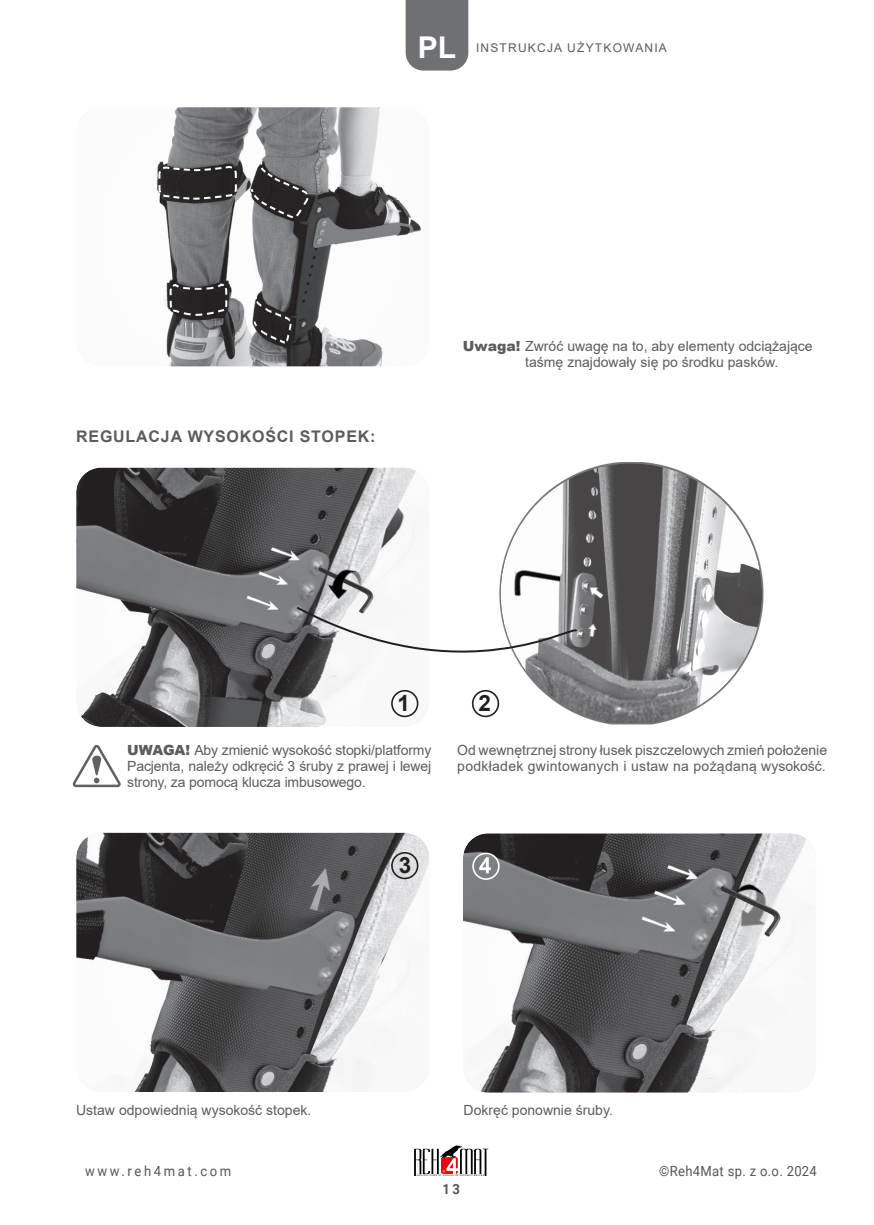
<style>
.page{position:relative;width:874px;height:1225px;background:#fff}
.page>*{position:absolute;margin:0;border:0;box-sizing:border-box;transform-origin:0 0}
.t1{font:700 30px "Arial";color:#fff}
.t2{font:700 22.4px "Arial";color:#231f20}
.t3{font:700 16px "Arial";letter-spacing:.05em;color:#5c5c5f}
.t4{font:14px/16px "Arial";color:#5c5c5f;text-align:justify}
.t5{font:14px "Roboto";letter-spacing:.025em;color:#535757;scale:.93 1}
.t6{font:14px "Roboto";letter-spacing:.2em;color:#535757;scale:.93 1}
.t7{font:700 14px "Roboto";color:#535757;scale:.93 1}
.t8{font:12px "Arial";letter-spacing:.1em;color:#5c5c5f}
.s1{font-weight:900}
</style>
<div class="page">
<svg style="left:414px;top:1145px;width:74px;height:31px"></svg>
<svg style="left:72px;top:744px;width:49px;height:43px"></svg>
<div style="left:499px;top:460px;width:264px;height:266px;background:#231f20;opacity:.02"></div>
<div style="left:75px;top:466px;width:358px;height:264px;background:#231f20;opacity:.03"></div>
<img style="left:322px;top:555px;width:54px;height:12px">
<div style="left:461px;top:832px;width:358px;height:264px;background:#231f20;opacity:.03"></div>
<img style="left:699px;top:866px;width:85px;height:76px">
<img style="left:720px;top:886px;width:59px;height:50px">
<div style="left:75px;top:831px;width:358px;height:264px;background:#231f20;opacity:.03"></div>
<div style="left:391px;top:690px;width:27px;height:27px;border:2px solid #231f20;border-radius:50%"></div>
<svg style="left:294px;top:567px;width:319px;height:129px"></svg>
<div style="left:471px;top:690px;width:28px;height:27px;border:2px solid #231f20;border-radius:50%"></div>
<div style="left:391px;top:852px;width:27px;height:27px;border:2px solid #231f20;border-radius:50%"></div>
<svg style="left:463px;top:846px;width:75px;height:43px;background:#6a6a6c"></svg>
<div style="left:405px;top:0;width:63px;height:71px;background:#6f7073"></div>
<div style="left:75px;top:106px;width:358px;height:264px;background:#231f20;opacity:.03"></div>
<svg style="left:157px;top:166px;width:81px;height:35px;background:#3f3c3d"></svg>
<svg style="left:168px;top:285px;width:60px;height:32px;background:#3e3c3d"></svg>
<svg style="left:249px;top:160px;width:60px;height:59px;background:#5f5e5f"></svg>
<svg style="left:247px;top:293px;width:47px;height:56px;background:#626163"></svg>
<p class="t1" style="left:417px;top:26px;width:40px">PL</p>
<p class="t8" style="left:476px;top:40px;width:192px">INSTRUKCJA UŻYTKOWANIA</p>
<p class="t3" style="left:76px;top:425px;width:301px">REGULACJA WYSOKOŚCI STOPEK:</p>
<p class="t4" style="left:462px;top:337px;width:351px"><span class="s1">Uwaga!</span> Zwróć uwagę na to, aby elementy odciążające</p>
<p class="t4" style="left:525px;top:353px;width:254px">taśmę znajdowały się po środku pasków.</p>
<p class="t2" style="left:397px;top:687px;width:14px">1</p>
<p class="t2" style="left:478px;top:687px;width:14px">2</p>
<p class="t4" style="left:127px;top:742px;width:305px"><span class="s1">UWAGA!</span> Aby zmienić wysokość stopki/platformy Pacjenta, należy odkręcić 3 śruby z prawej i lewej strony, za pomocą klucza imbusowego.</p>
<p class="t4" style="left:457px;top:742px;width:371px">Od wewnętrznej strony łusek piszczelowych zmień położenie podkładek gwintowanych i ustaw na pożądaną wysokość.</p>
<p class="t2" style="left:398px;top:849px;width:14px">3</p>
<p class="t4" style="left:76px;top:1102px;width:236px">Ustaw odpowiednią wysokość stopek.</p>
<p class="t4" style="left:463px;top:1102px;width:151px">Dokręć ponownie śruby.</p>
<p class="t6" style="left:85px;top:1161px;width:159px">www.reh4mat.com</p>
<p class="t5" style="left:659px;top:1161px;width:171px">©Reh4Mat sp. z o.o. 2024</p>
<p class="t7" style="left:442px;top:1179px;width:20px">13</p>
</div>
